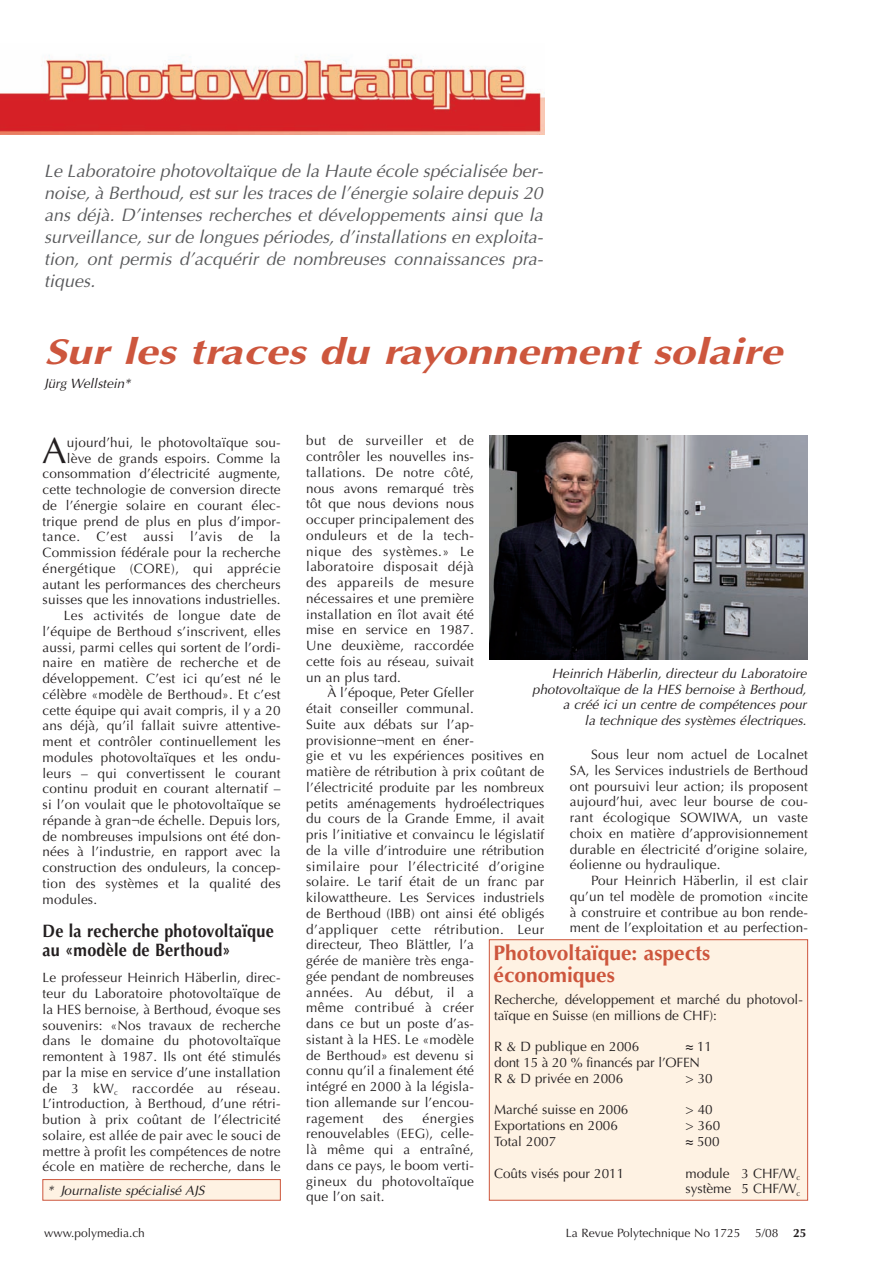
<style>
.page{position:relative;width:893px;height:1263px;background:#fff}
.page>*{position:absolute;margin:0;border:0;box-sizing:border-box;transform-origin:0 0}
.t1{font:36.6px "Optima";color:#231f20}
.t2{font:italic 700 36px "Optima";color:#cd563d;scale:1.25 1}
.t3{font:700 21px/22.5px "Optima";color:#cd563d}
.t4{font:italic 18px/22px "Optima";color:#57585a;text-align:justify}
.t5{font:700 18px/18.8px "Optima";letter-spacing:.015em;color:#231f20;scale:.9 1}
.t6{font:13.5px/15.8px "Optima";letter-spacing:.015em;color:#231f20;text-align:justify}
.t7{font:italic 13.5px/15.8px "Optima";color:#231f20;text-align:right}
.t8{font:13.5px "Optima";letter-spacing:.035em;color:#231f20}
.t9{font:13.5px/15.8px "Optima";letter-spacing:-.015em;color:#231f20}
.t10{font:12px "Optima";color:#231f20}
.s1{font-family:"Helvetica"}
.s2{font-weight:700}
</style>
<div class="page">
<img style="left:0;top:55px;width:544px;height:80px">
<div style="left:43px;top:1179px;width:237px;height:21px;background:#fef2e3"></div>
<div style="left:43px;top:1179px;width:238px;height:21px;border:1px solid #cd563d"></div>
<img style="left:489px;top:435px;width:319px;height:224px">
<div style="left:489px;top:940px;width:319px;height:260px;background:#fef2e3"></div>
<div style="left:489px;top:939px;width:319px;height:261px;border:1px solid #cd563d"></div>
<p class="t4" style="left:44px;top:162px;width:504px">Le Laboratoire photovoltaïque de la Haute école spécialisée ber&shy;noise,à Berthoud,estsurles traces de l’énergie solaire depuis 20 ans déjà. D’intenses recherches et développements ainsi que la surveillance, sur de longues périodes, d’installations en exploita&shy;tion, ont permis d’acquérir de nombreuses connaissances pra&shy;tiques.</p>
<h2 class="t2" style="left:44px;top:337px;width:599px">Sur les traces du rayonnement solaire</h2>
<p class="t7" style="left:44px;top:377px;width:91px">Jürg Wellstein*</p>
<h1 class="t1" style="left:42px;top:435px;width:26px">A</h1>
<p class="t6" style="left:67px;top:436px;width:215px">ujourd’hui, le photovoltaïque sou-</p>
<p class="t6" style="left:67px;top:451px;width:215px">lève de grands espoirs. Comme la</p>
<p class="t6" style="left:43px;top:467px;width:240px">consommation d’électricité augmente,</p>
<p class="t6" style="left:43px;top:483px;width:240px">cette technologie de conversion directe</p>
<p class="t6" style="left:43px;top:499px;width:240px">de l’énergie solaire en courant élec-</p>
<p class="t6" style="left:43px;top:514px;width:240px">trique prend de plus en plus d’impor-</p>
<p class="t8" style="left:43px;top:531px;width:240px">tance. C’est aussi l’avis de la</p>
<p class="t6" style="left:43px;top:546px;width:240px">Commission fédérale pour la recherche</p>
<p class="t8" style="left:43px;top:563px;width:240px">énergétique (CORE), qui apprécie</p>
<p class="t6" style="left:43px;top:577px;width:240px">autant les performances des chercheurs</p>
<p class="t6" style="left:43px;top:593px;width:240px">suisses que les innovations industrielles.</p>
<p class="t6" style="left:64px;top:609px;width:218px">Les activités de longue date de</p>
<p class="t6" style="left:43px;top:625px;width:240px">l’équipe de Berthoud s’inscrivent, elles</p>
<p class="t6" style="left:43px;top:640px;width:240px">aussi, parmi celles qui sortent de l’ordi-</p>
<p class="t6" style="left:43px;top:656px;width:240px">naire en matière de recherche et de</p>
<p class="t6" style="left:43px;top:672px;width:240px">développement. C’est ici qu’est né le</p>
<p class="t6" style="left:43px;top:688px;width:240px">célèbre «modèle de Berthoud». Et c’est</p>
<p class="t6" style="left:43px;top:703px;width:240px">cette équipe qui avait compris, il y a 20</p>
<p class="t6" style="left:43px;top:719px;width:240px">ans déjà, qu’il fallait suivre attentive-</p>
<p class="t6" style="left:43px;top:735px;width:240px">ment et contrôler continuellement les</p>
<p class="t6" style="left:43px;top:751px;width:240px">modules photovoltaïques et les ondu-</p>
<p class="t6" style="left:43px;top:766px;width:240px">leurs – qui convertissent le courant</p>
<p class="t6" style="left:43px;top:782px;width:240px">continu produit en courant alternatif –</p>
<p class="t6" style="left:43px;top:798px;width:240px">si l’on voulait que le photovoltaïque se</p>
<p class="t6" style="left:43px;top:814px;width:240px">répande à gran¬de échelle. Depuis lors,</p>
<p class="t6" style="left:43px;top:829px;width:240px">de nombreuses impulsions ont été don-</p>
<p class="t6" style="left:43px;top:845px;width:240px">nées à l’industrie, en rapport avec la</p>
<p class="t6" style="left:43px;top:861px;width:240px">construction des onduleurs, la concep-</p>
<p class="t6" style="left:43px;top:877px;width:240px">tion des systèmes et la qualité des</p>
<p class="t6" style="left:43px;top:892px;width:56px">modules.</p>
<h3 class="t5" style="left:43px;top:923px;width:258px">De la recherche photovoltaïque au «modèle de Berthoud»</h3>
<p class="t6" style="left:43px;top:971px;width:240px">Le professeur Heinrich Häberlin, direc&shy;teur du Laboratoire photovoltaïque de la HES bernoise, à Berthoud, évoque ses souvenirs: «Nos travaux de recherche dans le domaine du photovoltaïque remontent à 1987. Ils ont été stimulés par la mise en service d’une installation de 3 kW<sub>c</sub> raccordée au réseau.<br>L’introduction, à Berthoud, d’une rétri&shy;bution à prix coûtant de l’électricité solaire, est allée de pair avec le souci de mettre à profit les compétences de notre école en matière de recherche, dans le</p>
<p class="t7" style="left:48px;top:1183px;width:161px">* Journaliste spécialisé AJS</p>
<p class="t6" style="left:306px;top:434px;width:169px">but de surveiller et de contrôler les nouvelles ins&shy;tallations. De notre côté, nous avons remarqué très tôt que nous devions nous occuper principalement des onduleurs et de la tech&shy;nique des systèmes.» Le laboratoire disposait déjà des appareils de mesure nécessaires et une première installation en îlot avait été mise en service en 1987.<br>Une deuxième, raccordée cette fois au réseau, suivait un an plus tard.</p>
<p class="t6" style="left:306px;top:686px;width:240px;text-align:left;text-indent:21px">À l’époque, Peter Gfeller<br>était conseiller communal.<br>Suite aux débats sur l’ap&shy;provisionne¬ment en éner-<br>gie et vu les expériences positives en matière de rétribution à prix coûtant de l’électricité produite par les nombreux petits aménagements hydroélectriques du cours de la Grande Emme, il avait pris l’initiative et convaincu le législatif de la ville d’introduire une rétribution similaire pour l’électricité d’origine solaire. Le tarif était de un franc par kilowattheure. Les Services industriels de Berthoud (IBB) ont ainsi été obligés d’appliquer cette rétribution. Leur directeur, Theo Blättler, l’a<br>gérée de manière très enga-<br>gée pendant de nombreuses<br>années. Au début, il a<br>même contribué à créer<br>dans ce but un poste d’as-<br>sistant à la HES. Le «modèle<br>de Berthoud» est devenu si<br>connu qu’il a finalement été<br>intégré en 2000 à la législa-<br>tion allemande sur l’encou-<br>ragement</p>
<p class="t7" style="left:532px;top:667px;width:278px">Heinrich Häberlin, directeur du Laboratoire photovoltaïque de la HES bernoise à Berthoud, a créé ici un centre de compétences pour<br>la technique des systèmes électriques.</p>
<p class="t6" style="left:570px;top:748px;width:240px;text-indent:21px">Sous leur nom actuel de Localnet SA, les Services industriels de Berthoud ont poursuivi leur action; ils proposent aujourd’hui, avec leur bourse de cou&shy;rant écologique SOWIWA, un vaste choix en matière d’approvisionnement durable en électricité d’origine solaire, éolienne ou hydraulique.</p>
<p class="t6" style="left:570px;top:874px;width:240px;text-indent:21px">Pour Heinrich Häberlin, il est clair qu’un tel modèle de promotion «incite à construire et contribue au bon rende&shy;ment de l’exploitation et au perfection-</p>
<h3 class="t3" style="left:493px;top:943px;width:218px">Photovoltaïque: aspects économiques</h3>
<p class="t6" style="left:494px;top:993px;width:310px">Recherche, développement et marché du photovol&shy;taïque en Suisse (en millions de CHF):</p>
<p class="t6" style="left:494px;top:1040px;width:147px">R &amp; D publique en 2006</p>
<p class="t9" style="left:494px;top:1040px;width:219px;text-indent:191px"><span class="s1">≈</span> 11 dont 15 à 20 % financés par l’OFEN<br>R &amp; D privée en 2006</p>
<p class="t6" style="left:685px;top:1072px;width:29px">&gt; 30</p>
<p class="t6" style="left:494px;top:1103px;width:136px">Marché suisse en 2006</p>
<p class="t6" style="left:685px;top:1103px;width:29px">&gt; 40</p>
<p class="t6" style="left:494px;top:1119px;width:125px">Exportations en 2006</p>
<p class="t6" style="left:685px;top:1119px;width:36px">&gt; 360</p>
<p class="t6" style="left:494px;top:1135px;width:64px">Total 2007</p>
<p class="t6" style="left:685px;top:1135px;width:36px"><span class="s1">≈</span> 500</p>
<p class="t6" style="left:494px;top:1166px;width:132px">Coûts visés pour 2011</p>
<p class="t6" style="left:685px;top:1166px;width:116px">module 3 CHF/W<sub>c </sub>système 5 CHF/W<sub>c</sub></p>
<p class="t6" style="left:383px;top:1111px;width:22px">des</p>
<p class="t6" style="left:306px;top:1111px;width:169px;text-indent:116px">énergies renouvelables (EEG), celle&shy;là même qui a entraîné, dans ce pays, le boom verti&shy;gineux du photovoltaïque que l’on sait.</p>
<p class="t10" style="left:44px;top:1227px;width:102px">www.polymedia.ch</p>
<p class="t10" style="left:566px;top:1227px;width:242px">La Revue Polytechnique No 1725 5/08 <span class="s2">25</span></p>
</div>
